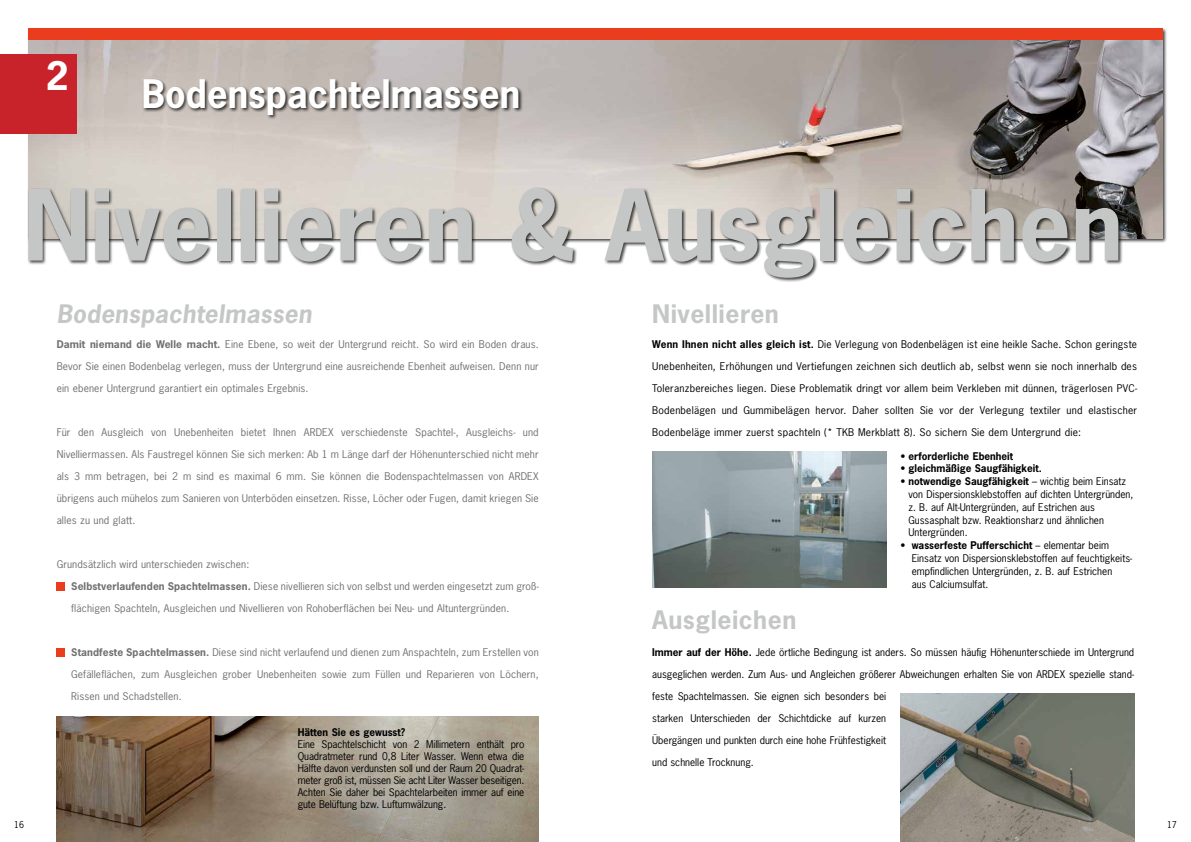
<style>
.page{position:relative;width:1191px;height:842px;background:#fff}
.page>*{position:absolute;margin:0;border:0;box-sizing:border-box;transform-origin:0 0}
.t1{font:700 92px "News Gothic";color:#c5c7c7}
.t2{font:700 37px "News Gothic";color:#fff}
.t3{font:700 24px "News Gothic";letter-spacing:.02em;color:#c5c7c7}
.t4{font:italic 700 24px "News Gothic";letter-spacing:.01em;color:#c5c7c7}
.t5{font:10px "News Gothic";letter-spacing:.01em;color:#6f7070}
.t6{font:10px/12.8px "News Gothic";color:#000}
.t7{font:10px "News Gothic";letter-spacing:.02em;color:#000}
.t8{font:700 10px "News Gothic";color:#000}
.t9{font:9px "News Gothic";color:#000;scale:.95 1}
.s1{font-weight:700}
.s2{font-weight:400}
</style>
<div class="page">
<img style="left:28px;top:40px;width:1134px;height:198px">
<div style="left:28px;top:28px;width:1134px;height:12px;background:#ea3d1d"></div>
<div style="left:27px;top:187px;width:1096px;height:96px;background:#000;opacity:.75"></div>
<img style="left:900px;top:693px;width:234px;height:149px">
<img style="left:57px;top:716px;width:482px;height:126px">
<div style="left:0;top:54px;width:76px;height:79px;background:#c8222a"></div>
<div style="left:57px;top:582px;width:8px;height:8px;background:#ea3d1d"></div>
<div style="left:57px;top:648px;width:8px;height:8px;background:#ea3d1d"></div>
<img style="left:652px;top:452px;width:234px;height:136px">
<div style="left:143px;top:78px;width:380px;height:42px;background:#000;opacity:.75"></div>
<h2 class="t2" style="left:46px;top:52px;width:25px">2</h2>
<h2 class="t2" style="left:142px;top:69px;width:380px">Bodenspachtelmassen</h2>
<h1 class="t1" style="left:23px;top:165px;width:1101px">Nivellieren &amp; Ausgleichen</h1>
<h3 class="t4" style="left:57px;top:298px;width:256px">Bodenspachtelmassen</h3>
<p class="t5" style="left:57px;top:338px;width:483px"><span class="s1">Damit niemand die Welle macht.</span> Eine Ebene, so weit der Untergrund reicht. So wird ein Boden draus.</p>
<p class="t5" style="left:57px;top:360px;width:483px">Bevor Sie einen Bodenbelag verlegen, muss der Untergrund eine ausreichende Ebenheit aufweisen. Denn nur</p>
<p class="t5" style="left:57px;top:382px;width:253px">ein ebener Untergrund garantiert ein optimales Ergebnis.</p>
<p class="t5" style="left:57px;top:426px;width:483px">Für den Ausgleich von Unebenheiten bietet Ihnen ARDEX verschiedenste Spachtel-, Ausgleichs- und</p>
<p class="t5" style="left:57px;top:448px;width:483px">Nivelliermassen. Als Faustregel können Sie sich merken: Ab 1 m Länge darf der Höhenunterschied nicht mehr</p>
<p class="t5" style="left:57px;top:470px;width:483px">als 3 mm betragen, bei 2 m sind es maximal 6 mm. Sie können die Bodenspachtelmassen von ARDEX</p>
<p class="t5" style="left:57px;top:492px;width:483px">übrigens auch mühelos zum Sanieren von Unterböden einsetzen. Risse, Löcher oder Fugen, damit kriegen Sie</p>
<p class="t5" style="left:57px;top:514px;width:80px">alles zu und glatt.</p>
<p class="t5" style="left:57px;top:558px;width:194px">Grundsätzlich wird unterschieden zwischen:</p>
<p class="t5" style="left:71px;top:580px;width:469px"><span class="s1">Selbstverlaufenden Spachtelmassen.</span> Diese nivellieren sich von selbst und werden eingesetzt zum groß-</p>
<p class="t5" style="left:71px;top:602px;width:439px">flächigen Spachteln, Ausgleichen und Nivellieren von Rohoberflächen bei Neu- und Altuntergründen.</p>
<p class="t5" style="left:71px;top:646px;width:469px"><span class="s1">Standfeste Spachtelmassen.</span> Diese sind nicht verlaufend und dienen zum Anspachteln, zum Erstellen von</p>
<p class="t5" style="left:71px;top:668px;width:469px">Gefälleflächen, zum Ausgleichen grober Unebenheiten sowie zum Füllen und Reparieren von Löchern,</p>
<p class="t5" style="left:71px;top:690px;width:112px">Rissen und Schadstellen.</p>
<p class="t8" style="left:298px;top:726px;width:109px">Hätten Sie es gewusst?</p>
<p class="t6" style="left:298px;top:738px;width:228px;line-height:12px;text-align:justify">Eine Spachtelschicht von 2 Millimetern enthält pro Quadratmeter rund 0,8 Liter Wasser. Wenn etwa die Hälfte davon verdunsten soll und der Raum 20 Quadrat&shy;meter groß ist, müssen Sie acht Liter Wasser beseitigen.<br>Achten Sie daher bei Spachtelarbeiten immer auf eine gute Belüftung bzw. Luftumwälzung.</p>
<h3 class="t3" style="left:652px;top:298px;width:128px">Nivellieren</h3>
<p class="t7" style="left:652px;top:338px;width:486px"><span class="s1">Wenn Ihnen nicht alles gleich ist.</span> Die Verlegung von Bodenbelägen ist eine heikle Sache. Schon geringste</p>
<p class="t7" style="left:652px;top:360px;width:486px">Unebenheiten, Erhöhungen und Vertiefungen zeichnen sich deutlich ab, selbst wenn sie noch innerhalb des</p>
<p class="t7" style="left:652px;top:382px;width:486px">Toleranzbereiches liegen. Diese Problematik dringt vor allem beim Verkleben mit dünnen, trägerlosen PVC-</p>
<p class="t7" style="left:652px;top:404px;width:486px">Bodenbelägen und Gummibelägen hervor. Daher sollten Sie vor der Verlegung textiler und elastischer</p>
<p class="t7" style="left:652px;top:426px;width:430px">Bodenbeläge immer zuerst spachteln (* TKB Merkblatt 8). So sichern Sie dem Untergrund die:</p>
<p class="t8" style="left:900px;top:449px;width:114px"><span class="s2">•</span> erforderliche Ebenheit</p>
<p class="t8" style="left:900px;top:462px;width:143px"><span class="s2">•</span> gleichmäßige Saugfähigkeit.</p>
<p class="t6" style="left:908px;top:475px;width:226px;text-indent:-8px">• <span class="s1">notwendige Saugfähigkeit</span> – wichtig beim Einsatz von Dispersionsklebstoffen auf dichten Untergründen, z. B. auf Alt-Untergründen, auf Estrichen aus Gussasphalt bzw. Reaktionsharz und ähnlichen Untergründen.</p>
<p class="t6" style="left:911px;top:539px;width:222px;text-indent:-11px">• <span class="s1">wasserfeste Pufferschicht</span> – elementar beim Einsatz von Dispersionsklebstoffen auf feuchtigkeits&shy;empfindlichen Untergründen, z. B. auf Estrichen<br>aus Calciumsulfat.</p>
<h3 class="t3" style="left:652px;top:604px;width:146px">Ausgleichen</h3>
<p class="t6" style="left:652px;top:646px;width:483px"><span class="s1">Immer auf der Höhe.</span> Jede örtliche Bedingung ist anders. So müssen häufig Höhenunterschiede im Untergrund</p>
<p class="t6" style="left:652px;top:668px;width:483px">ausgeglichen werden. Zum Aus- und Angleichen größerer Abweichungen erhalten Sie von ARDEX spezielle stand-</p>
<p class="t6" style="left:652px;top:690px;width:235px">feste Spachtelmassen. Sie eignen sich besonders bei</p>
<p class="t6" style="left:652px;top:712px;width:235px">starken Unterschieden der Schichtdicke auf kurzen</p>
<p class="t6" style="left:652px;top:734px;width:235px">Übergängen und punkten durch eine hohe Frühfestigkeit</p>
<p class="t6" style="left:652px;top:756px;width:103px">und schnelle Trocknung.</p>
<p class="t9" style="left:14px;top:819px;width:12px">16</p>
<p class="t9" style="left:1167px;top:819px;width:12px">17</p>
</div>
